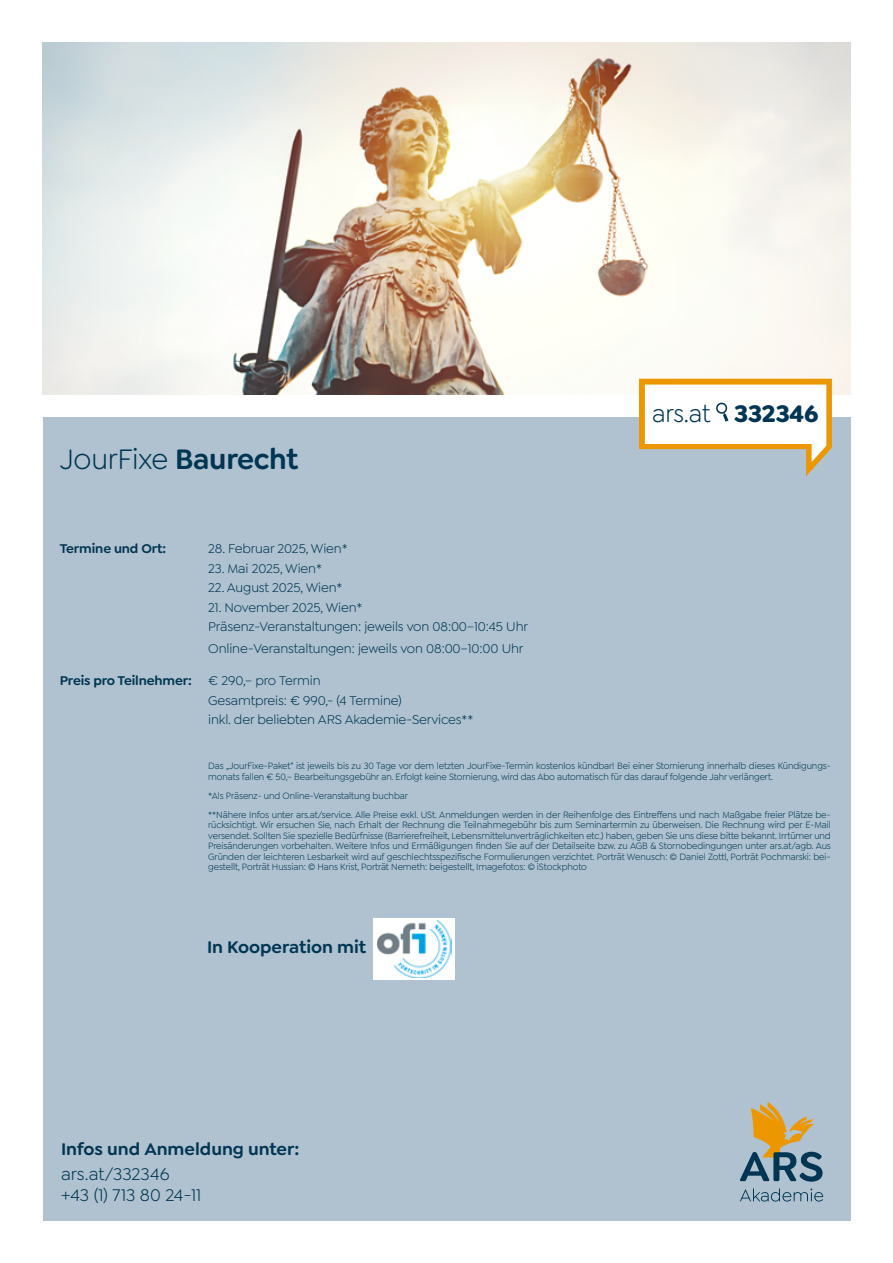
<style>
.page{position:relative;width:893px;height:1263px;background:#fff}
.page>*{position:absolute;margin:0;border:0;box-sizing:border-box;transform-origin:0 0}
.t1{font:30px "Goldplay";letter-spacing:-.01em;color:#003654}
.t2{font:25.5px "Goldplay";color:#003654}
.t3{font:600 18px "Goldplay";color:#003654}
.t4{font:18px/21px "Goldplay";letter-spacing:-.005em;color:#003654}
.t5{font:13.5px/19.5px "Goldplay";letter-spacing:-.01em;color:#003654}
.t6{font:600 13.5px "Goldplay";letter-spacing:-.01em;color:#003654}
.t7{font:9.75px/10.5px "Goldplay";letter-spacing:-.01em;color:#003654;scale:.95 1}
.s1{font-weight:600}
.s2{font-weight:700}
</style>
<div class="page">
<img style="left:43px;top:43px;width:807px;height:352px">
<div style="left:43px;top:417px;width:808px;height:803px;background:#b0c2cf"></div>
<svg style="left:639px;top:379px;width:193px;height:97px"></svg>
<div style="left:373px;top:918px;width:82px;height:62px;background:#fff"></div>
<img style="left:378px;top:921px;width:73px;height:56px">
<svg style="left:740px;top:1188px;width:83px;height:13px"></svg>
<svg style="left:740px;top:1102px;width:82px;height:80px"></svg>
<h1 class="t1" style="left:60px;top:442px;width:240px">JourFixe <span class="s1">Baurecht</span></h1>
<h2 class="t2" style="left:652px;top:399px;width:168px">ars.at <span class="s2">332346</span></h2>
<h3 class="t6" style="left:60px;top:540px;width:108px">Termine und Ort:</h3>
<h3 class="t5" style="left:208px;top:539px;width:141px">28. Februar 2025, Wien*</h3>
<h3 class="t5" style="left:208px;top:558px;width:115px">23. Mai 2025, Wien*</h3>
<h3 class="t5" style="left:208px;top:578px;width:136px">22. August 2025, Wien*</h3>
<h3 class="t5" style="left:208px;top:597px;width:321px">21. November 2025, Wien*<br>Präsenz-Veranstaltungen: jeweils von 08:00–10:45 Uhr</h3>
<h3 class="t5" style="left:208px;top:639px;width:317px">Online-Veranstaltungen: jeweils von 08:00–10:00 Uhr</h3>
<h3 class="t5" style="left:208px;top:671px;width:267px;text-indent:-148px"><span class="s1">Preis pro Teilnehmer:</span> € 290,– pro Termin<br>Gesamtpreis: € 990,- (4 Termine)<br>inkl. der beliebten ARS Akademie-Services**</h3>
<p class="t7" style="left:208px;top:760px;width:657px">Das „JourFixe-Paket“ ist jeweils bis zu 30 Tage vor dem letzten JourFixe-Termin kostenlos kündbar! Bei einer Stornierung innerhalb dieses Kündigungs&shy;monats fallen € 50,– Bearbeitungsgebühr an. Erfolgt keine Stornierung, wird das Abo automatisch für das darauf folgende Jahr verlängert.</p>
<p class="t7" style="left:208px;top:786px;width:657px;line-height:19px">*Als Präsenz- und Online-Veranstaltung buchbar<br>**Nähere Infos unter ars.at/service. Alle Preise exkl. USt. Anmeldungen werden in der Reihenfolge des Eintreffens und nach Maßgabe freier Plätze be-</p>
<p class="t7" style="left:208px;top:819px;width:657px;text-align:justify">rücksichtigt. Wir ersuchen Sie, nach Erhalt der Rechnung die Teilnahmegebühr bis zum Seminartermin zu überweisen. Die Rechnung wird per E-Mail versendet. Sollten Sie spezielle Bedürfnisse (Barrierefreiheit, Lebensmittelunverträglichkeiten etc.) haben, geben Sie uns diese bitte bekannt. Irrtümer und Preisänderungen vorbehalten. Weitere Infos und Ermäßigungen finden Sie auf der Detailseite bzw. zu AGB &amp; Stornobedingungen unter ars.at/agb. Aus Gründen der leichteren Lesbarkeit wird auf geschlechtsspezifische Formulierungen verzichtet. Porträt Wenusch: © Daniel Zottl, Porträt Pochmarski: bei&shy;gestellt, Porträt Hussian: © Hans Krist, Porträt Nemeth: beigestellt, Imagefotos: © iStockphoto</p>
<h3 class="t3" style="left:207px;top:936px;width:161px">In Kooperation mit</h3>
<h3 class="t3" style="left:61px;top:1138px;width:240px">Infos und Anmeldung unter:</h3>
<h3 class="t4" style="left:61px;top:1163px;width:142px">ars.at/332346 +43 (1) 713 80 24-11</h3>
</div>
